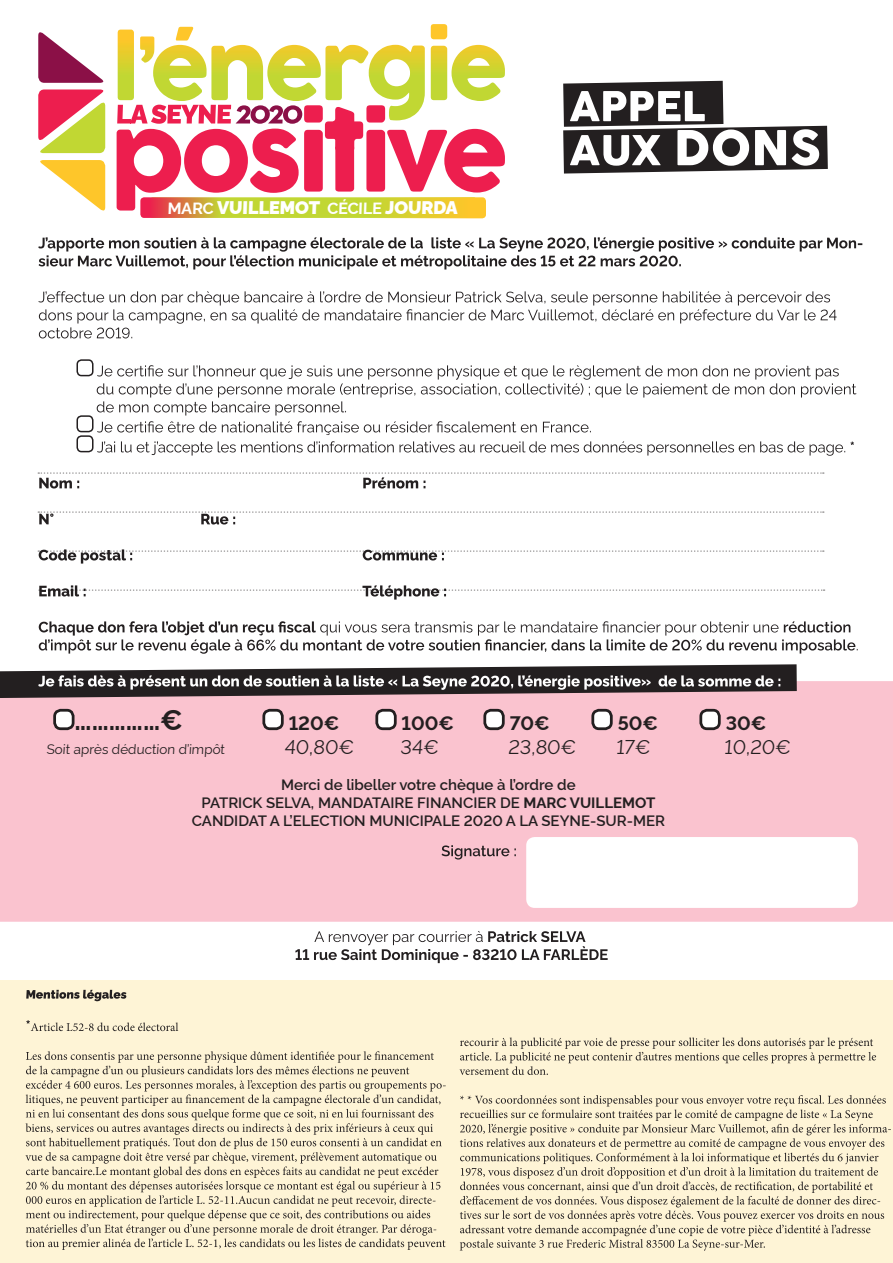
<style>
.page{position:relative;width:893px;height:1263px;background:#fff}
.page>*{position:absolute;margin:0;border:0;box-sizing:border-box;transform-origin:0 0}
.t1{font:700 28.5px "Rawline";color:#231f20}
.t2{font:19.5px "Rawline";color:#231f20}
.t3{font:700 19.5px "Rawline";color:#231f20}
.t4{font:900 18.3px "Rawline";color:#fff}
.t5{font:600 15px/18px "Rawline";color:#231f20;text-align:center}
.t6{font:13.5px "Rawline";color:#231f20}
.s1{font-weight:700;font-size:16.2px}
.s2{font-weight:700}
</style>
<div class="page">
<div style="left:0;top:981px;width:893px;height:282px;background:#fef4d6"></div>
<svg style="left:25px;top:1051px;width:421px;height:199px"></svg>
<svg style="left:26px;top:1020px;width:152px;height:11px"></svg>
<svg style="left:26px;top:990px;width:100px;height:11px"></svg>
<svg style="left:460px;top:1095px;width:431px;height:156px"></svg>
<svg style="left:460px;top:1037px;width:416px;height:38px"></svg>
<svg style="left:38px;top:32px;width:66px;height:51px"></svg>
<svg style="left:40px;top:160px;width:65px;height:51px"></svg>
<svg style="left:38px;top:89px;width:68px;height:64px;background:#de9262"></svg>
<svg style="left:117px;top:24px;width:388px;height:187px"></svg>
<div style="left:0;top:681px;width:893px;height:241px;background:#fac3cf"></div>
<div style="left:55px;top:710px;width:18px;height:19px;background:#fff;border-radius:6px"></div>
<div style="left:53px;top:709px;width:22px;height:21px;border:3px solid #231f20;border-radius:6px"></div>
<div style="left:264px;top:710px;width:18px;height:19px;background:#fff;border-radius:6px"></div>
<div style="left:262px;top:709px;width:22px;height:21px;border:3px solid #231f20;border-radius:6px"></div>
<div style="left:377px;top:710px;width:18px;height:19px;background:#fff;border-radius:6px"></div>
<div style="left:375px;top:709px;width:22px;height:21px;border:3px solid #231f20;border-radius:6px"></div>
<div style="left:485px;top:710px;width:18px;height:19px;background:#fff;border-radius:6px"></div>
<div style="left:483px;top:709px;width:22px;height:21px;border:3px solid #231f20;border-radius:6px"></div>
<div style="left:593px;top:710px;width:18px;height:19px;background:#fff;border-radius:6px"></div>
<div style="left:591px;top:709px;width:22px;height:21px;border:3px solid #231f20;border-radius:6px"></div>
<div style="left:701px;top:710px;width:18px;height:19px;background:#fff;border-radius:6px"></div>
<div style="left:699px;top:709px;width:22px;height:21px;border:3px solid #231f20;border-radius:6px"></div>
<svg style="left:295px;top:931px;width:313px;height:32px"></svg>
<div style="left:526px;top:837px;width:332px;height:71px;background:#fff;border-radius:9px"></div>
<svg style="left:442px;top:845px;width:74px;height:14px"></svg>
<svg style="left:563px;top:81px;width:265px;height:93px"></svg>
<div style="left:149px;top:197px;width:328px;height:21px;background:#c1d733;border-radius:4px"></div>
<svg style="left:140px;top:197px;width:132px;height:21px"></svg>
<div style="left:365px;top:197px;width:121px;height:21px;background:linear-gradient(to right,#c0d732,#ffc429);border-radius:4px"></div>
<svg style="left:0;top:664px;width:797px;height:34px"></svg>
<svg style="left:39px;top:621px;width:819px;height:33px"></svg>
<svg style="left:39px;top:585px;width:786px;height:15px"></svg>
<svg style="left:38px;top:549px;width:786px;height:15px"></svg>
<svg style="left:38px;top:511px;width:786px;height:13px"></svg>
<svg style="left:38px;top:472px;width:786px;height:16px"></svg>
<svg style="left:97px;top:441px;width:757px;height:15px"></svg>
<svg style="left:97px;top:421px;width:494px;height:14px"></svg>
<svg style="left:97px;top:365px;width:759px;height:50px"></svg>
<svg style="left:38px;top:291px;width:799px;height:47px"></svg>
<svg style="left:38px;top:237px;width:824px;height:32px"></svg>
<div style="left:76px;top:359px;width:18px;height:17px;border:2px solid #231f20;border-radius:4px"></div>
<div style="left:76px;top:415px;width:18px;height:17px;border:2px solid #231f20;border-radius:4px"></div>
<div style="left:76px;top:435px;width:18px;height:17px;border:2px solid #231f20;border-radius:4px"></div>
<p class="t4" style="left:167px;top:194px;width:292px"><span class="s1">MARC</span> VUILLEMOT <span class="s1">CÉCILE</span> JOURDA</p>
<h1 class="t1" style="left:75px;top:698px;width:110px">……………€</h1>
<h2 class="t3" style="left:289px;top:708px;width:52px">120€</h2>
<h2 class="t3" style="left:402px;top:708px;width:54px">100€</h2>
<h2 class="t3" style="left:510px;top:708px;width:42px">70€</h2>
<h2 class="t3" style="left:618px;top:708px;width:42px">50€</h2>
<h2 class="t3" style="left:726px;top:708px;width:42px">30€</h2>
<p class="t6" style="left:46px;top:738px;width:181px">Soit après déduction d’impôt</p>
<h2 class="t2" style="left:284px;top:731px;width:73px">40,80€</h2>
<h2 class="t2" style="left:400px;top:731px;width:41px">34€</h2>
<h2 class="t2" style="left:508px;top:731px;width:71px">23,80€</h2>
<h2 class="t2" style="left:616px;top:731px;width:37px">17€</h2>
<h2 class="t2" style="left:724px;top:731px;width:69px">10,20€</h2>
<p class="t5" style="left:192px;top:774px;width:475px">Merci de libeller votre chèque à l’ordre de<br>PATRICK SELVA, MANDATAIRE FINANCIER DE <span class="s2">MARC VUILLEMOT<br></span>CANDIDAT A L’ELECTION MUNICIPALE 2020 A LA SEYNE-SUR-MER</p>
</div>
